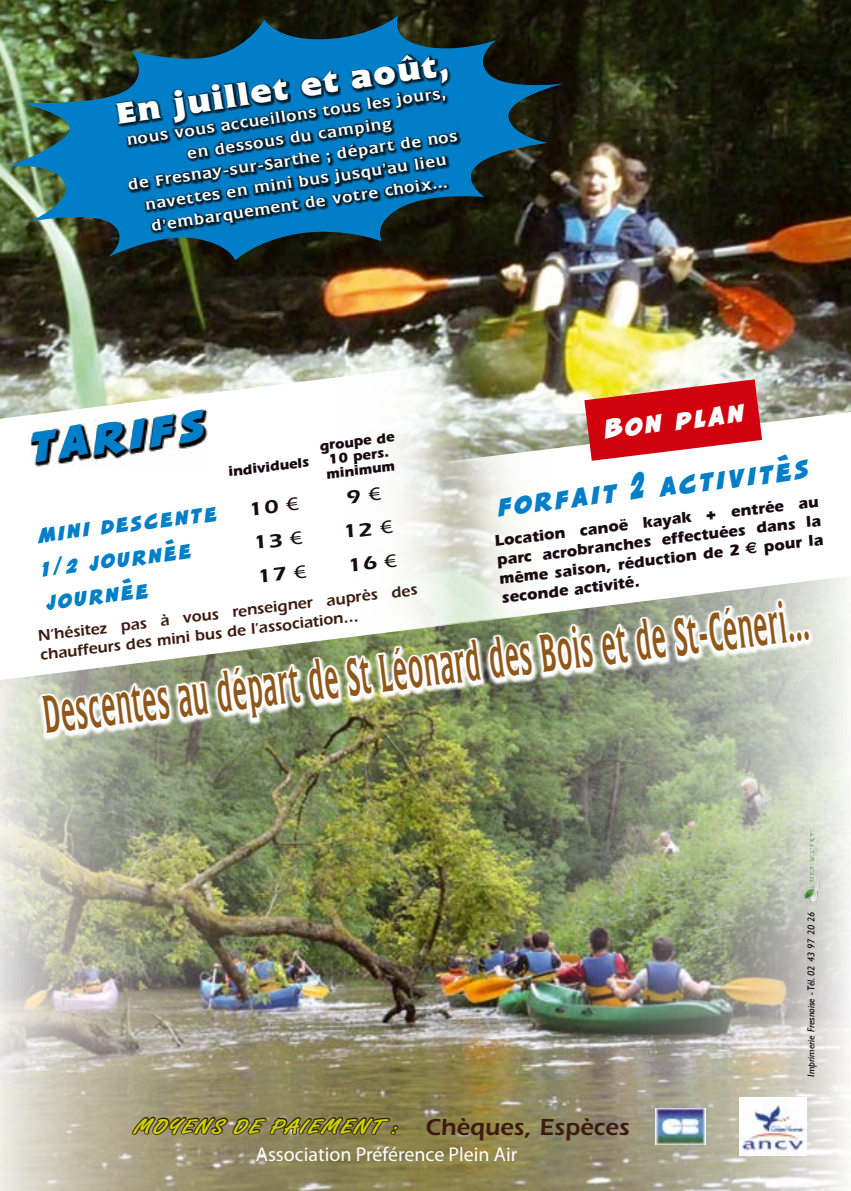
<style>
.page{position:relative;width:851px;height:1191px;background:#fff}
.page>*{position:absolute;margin:0;border:0;box-sizing:border-box;transform-origin:0 0}
.t1{font:55.4px "Flare Gothic Regular DTC";color:#8f571a;scale:.48 1}
.t2{font:44px "Squash";color:#007ec7}
.t3{font:30.6px "Flare Gothic Bold DTC";color:#fff;scale:1.21 1}
.t4{font:26.4px "Squash";color:#007ec7;scale:.94 1}
.t5{font:26.4px "Squash";color:#fff;scale:.94 1}
.t6{font:700 22px "Freestyle Script D";letter-spacing:.05em;color:#c8d400;scale:1.25 1}
.t7{font:21.2px "Squash";color:#007ec7;scale:.94 1}
.t8{font:20px "Myriad Pro";color:#fff}
.t9{font:700 16px/19.2px "Itc Eras";color:#190a11;text-align:justify}
.t10{font:600 16px/19.2px "Itc Eras";color:#3d1c10}
.t11{font:15.2px/22.2px "Flare Gothic Regular DTC";color:#fff;text-align:center;scale:1.21 1}
.t12{font:700 14.4px/14.4px "Itc Eras";color:#190a11}
.t13{font:italic 10px "Gill Sans";color:#000}
.s1{font-size:39.6px}
.s2{font-family:"Euro Sans"}
.s3{font-family:"Itc Eras";font-weight:600;font-size:24px;color:#3d1c10}
</style>
<div class="page">
<img style="left:0;top:679px;width:850px;height:512px">
<img style="left:0;top:0;width:850px;height:679px">
<svg style="left:487px;top:409px;width:363px;height:215px"></svg>
<svg style="left:0;top:363px;width:487px;height:318px"></svg>
<img style="left:799px;top:828px;width:23px;height:75px">
<img style="left:9px;top:15px;width:554px;height:245px">
<div style="left:115px;top:53px;width:345px;height:180px;background:#000;opacity:.75"></div>
<img style="left:739px;top:1097px;width:67px;height:58px">
<svg style="left:130px;top:1104px;width:268px;height:36px;background:#7a6b4b"></svg>
<svg style="left:37px;top:596px;width:777px;height:144px;fill:#dbded7"></svg>
<svg style="left:37px;top:597px;width:757px;height:147px"></svg>
<div style="left:787px;top:631px;width:9px;height:12px;border:3px solid #fff;border-radius:50%"></div>
<div style="left:795px;top:630px;width:8px;height:12px;border:3px solid #fff;border-radius:50%"></div>
<div style="left:802px;top:629px;width:8px;height:13px;border:3px solid #fff;border-radius:50%"></div>
<svg style="left:30px;top:409px;width:177px;height:57px"></svg>
<svg style="left:584px;top:379px;width:178px;height:82px;background:#da4542"></svg>
<img style="left:656px;top:1108px;width:49px;height:36px">
<svg style="left:252px;top:497px;width:47px;height:18px"></svg>
<svg style="left:347px;top:487px;width:34px;height:16px"></svg>
<svg style="left:256px;top:531px;width:46px;height:18px"></svg>
<svg style="left:346px;top:520px;width:47px;height:18px"></svg>
<svg style="left:260px;top:564px;width:47px;height:18px"></svg>
<svg style="left:351px;top:553px;width:46px;height:18px"></svg>
<svg style="left:147px;top:410px;width:60px;height:37px"></svg>
<h3 class="t3" style="left:114px;top:95px;width:278px;rotate:-8deg">En juillet et août,</h3>
<p class="t11" style="left:120px;top:129px;width:276px;rotate:-8deg">nous vous accueillons tous les jours, en dessous du camping<br>de Fresnay-sur-Sarthe ; départ de nos navettes en mini bus jusqu’au lieu d’embarquement de votre choix...</p>
<h3 class="t5" style="left:600px;top:408px;width:133px;rotate:-7deg">BON PLAN</h3>
<h2 class="t2" style="left:22px;top:410px;width:37px;rotate:-7deg">TARI</h2>
<p class="t12" style="left:318px;top:439px;width:77px;rotate:-7deg">groupe de<br>10 pers. minimum</p>
<h3 class="t4" style="left:493px;top:485px;width:336px;rotate:-7deg">Forfait <span class="s1">2</span> activités</h3>
<p class="t12" style="left:227px;top:464px;width:83px;rotate:-7deg">individuels</p>
<p class="t9" style="left:493px;top:531px;width:328px;rotate:-7deg">Location canoë kayak + entrée au parc acrobranches effectuées dans la même saison, réduction de 2 <span class="s2">e</span> pour la seconde activité.</p>
<h3 class="t7" style="left:35px;top:518px;width:194px;rotate:-7deg">Mini descente</h3>
<h3 class="t7" style="left:39px;top:551px;width:114px;rotate:-7deg">1/2 JOURNÉE</h3>
<h3 class="t7" style="left:43px;top:585px;width:64px;rotate:-7deg">JOURNÉE</h3>
<p class="t10" style="left:37px;top:626px;width:383px;rotate:-7deg">N’hésitez pas à vous renseigner auprès des chauffeurs des mini bus de l’association...</p>
<h1 class="t1" style="left:40px;top:684px;width:1605px;rotate:-7deg">Descentes au départ de St Léonard des Bois et de St-Céneri...</h1>
<h3 class="t6" style="left:133px;top:1113px;width:398px">MOYENS DE PAIEMENT : <span class="s3">Chèques, Espèces</span></h3>
<h3 class="t8" style="left:256px;top:1141px;width:263px">Association Préférence Plein Air</h3>
<p class="t13" style="left:805px;top:1076px;width:167px;rotate:-90deg">Imprimerie Fresnoise - Tél. 02 43 97 20 26</p>
</div>
